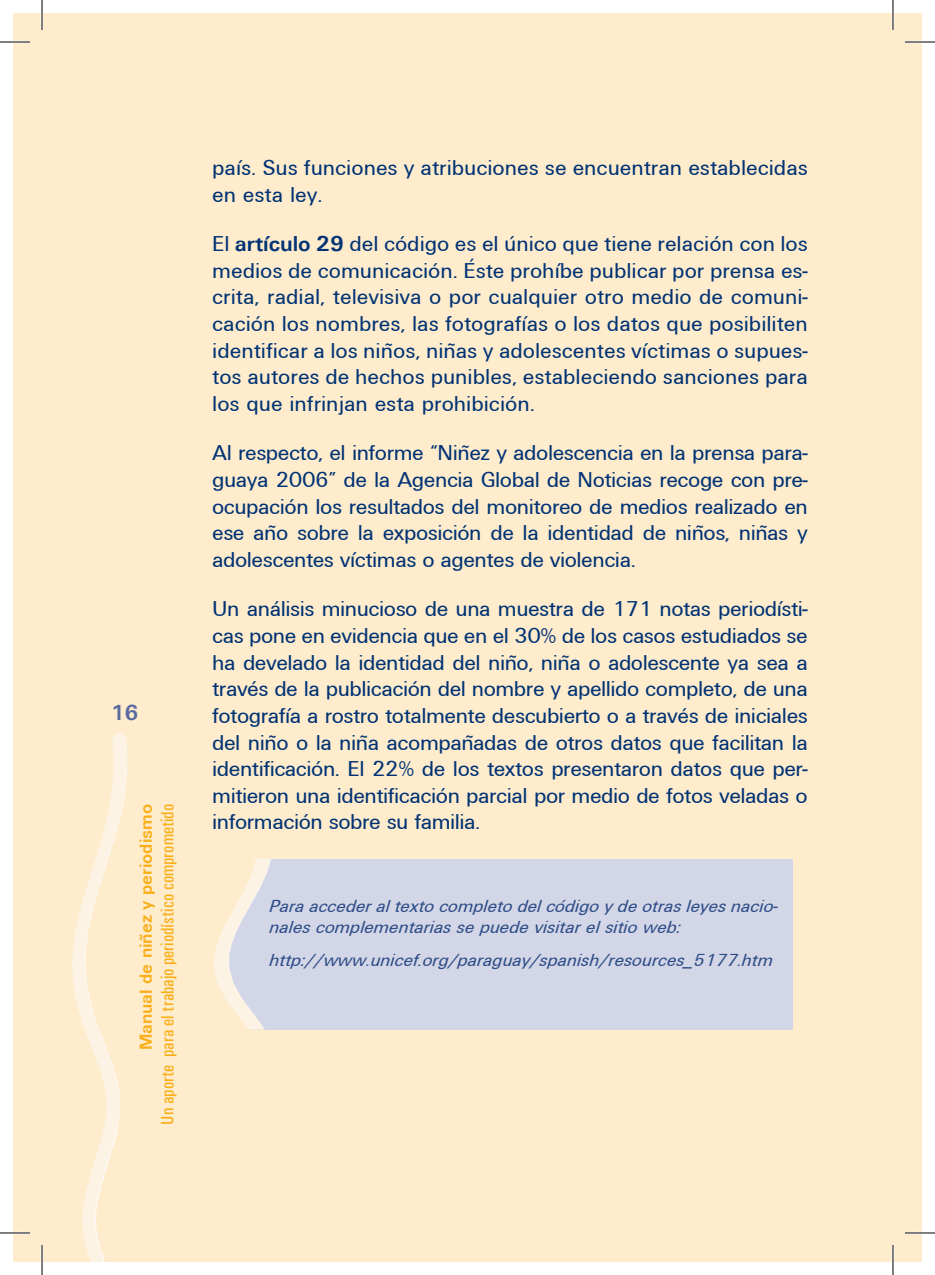
<style>
.page{position:relative;width:935px;height:1275px;background:#fff}
.page>*{position:absolute;margin:0;border:0;box-sizing:border-box;transform-origin:0 0}
.t1{font:22.2px/26.6px "Univers DTC";color:#013374;text-align:justify}
.t2{font:700 22px "Univers";color:#596b9e}
.t3{font:18px/21.6px "Univers Oblique DTC";color:#2e4d87}
.t4{font:500 condensed 18px "Univers";color:#faaf18}
.t5{font:18px "Univers Bold DTC";color:#faaf18}
.s1{font-family:"Univers Bold DTC"}
</style>
<div class="page">
<div style="left:14px;top:14px;width:878px;height:1247px;background:#feeccd"></div>
<img style="left:85px;top:733px;width:42px;height:315px">
<div style="left:892px;top:14px;width:29px;height:1247px;background:#feeccd"></div>
<div style="left:192px;top:859px;width:600px;height:171px;background:#d2d6e7"></div>
<svg style="left:192px;top:859px;width:37px;height:171px;background:#fdecd0"></svg>
<img style="left:229px;top:858px;width:42px;height:172px">
<hr style="left:0;top:41px;width:30px;height:2px;background:#fff">
<hr style="left:904px;top:41px;width:30px;height:2px;background:#fff">
<hr style="left:0;top:1231px;width:30px;height:3px;background:#fff">
<hr style="left:904px;top:1231px;width:30px;height:3px;background:#fff">
<hr style="left:41px;top:0;width:2px;height:30px;background:#fff">
<hr style="left:41px;top:1245px;width:2px;height:30px;background:#fff">
<hr style="left:891px;top:0;width:3px;height:30px;background:#fff">
<hr style="left:891px;top:1245px;width:3px;height:30px;background:#fff">
<hr style="left:0;top:42px;width:30px;height:1px;background:#000">
<hr style="left:904px;top:42px;width:30px;height:1px;background:#000">
<hr style="left:0;top:1232px;width:30px;height:1px;background:#000">
<hr style="left:904px;top:1232px;width:30px;height:1px;background:#000">
<hr style="left:42px;top:0;width:1px;height:30px;background:#000">
<hr style="left:42px;top:1245px;width:1px;height:30px;background:#000">
<hr style="left:892px;top:0;width:1px;height:30px;background:#000">
<hr style="left:892px;top:1245px;width:1px;height:30px;background:#000">
<p class="t2" style="left:111px;top:698px;width:27px">16</p>
<p class="t5" style="left:136px;top:1050px;width:248px;rotate:-90deg">Manual de niñez y periodismo</p>
<p class="t4" style="left:157px;top:1124px;width:322px;rotate:-90deg">Un aporte para el trabajo periodístico comprometido</p>
<p class="t1" style="left:212px;top:155px;width:597px">país. Sus funciones y atribuciones se encuentran establecidas en esta ley.</p>
<p class="t1" style="left:212px;top:230px;width:597px">El <span class="s1">artículo 29</span> del código es el único que tiene relación con los medios de comunicación. Éste prohíbe publicar por prensa es&shy;crita, radial, televisiva o por cualquier otro medio de comuni&shy;cación los nombres, las fotografías o los datos que posibiliten identificar a los niños, niñas y adolescentes víctimas o supues&shy;tos autores de hechos punibles, estableciendo sanciones para los que infrinjan esta prohibición.</p>
<p class="t1" style="left:212px;top:440px;width:597px">Al respecto, el informe “Niñez y adolescencia en la prensa para&shy;guaya 2006” de la Agencia Global de Noticias recoge con pre&shy;ocupación los resultados del monitoreo de medios realizado en ese año sobre la exposición de la identidad de niños, niñas y adolescentes víctimas o agentes de violencia.</p>
<p class="t1" style="left:212px;top:596px;width:597px">Un análisis minucioso de una muestra de 171 notas periodísti&shy;cas pone en evidencia que en el 30% de los casos estudiados se ha develado la identidad del niño, niña o adolescente ya sea a través de la publicación del nombre y apellido completo, de una fotografía a rostro totalmente descubierto o a través de iniciales del niño o la niña acompañadas de otros datos que facilitan la identificación. El 22% de los textos presentaron datos que per&shy;mitieron una identificación parcial por medio de fotos veladas o información sobre su familia.</p>
<p class="t3" style="left:268px;top:895px;width:511px">Para acceder al texto completo del código y de otras leyes nacio&shy;nales complementarias se puede visitar el sitio web:</p>
<p class="t3" style="left:268px;top:949px;width:505px">http://www.unicef.org/paraguay/spanish/resources_5177.htm</p>
</div>
